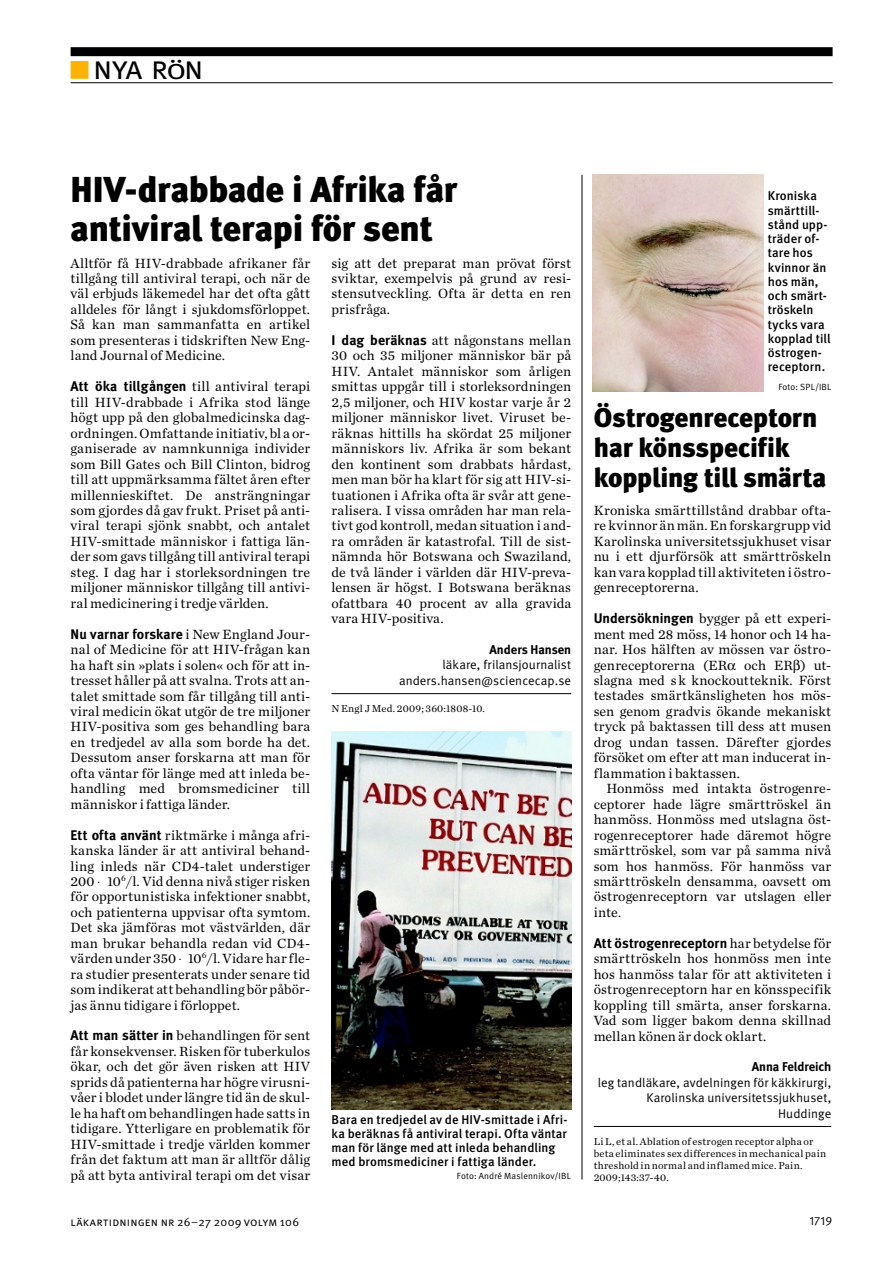
<style>
.page{position:relative;width:894px;height:1263px;background:#fff}
.page>*{position:absolute;margin:0;border:0;box-sizing:border-box;transform-origin:0 0}
.t1{font:36px/39px "Meta LT Black";letter-spacing:-.01em;color:#000}
.t2{font:33px "Meta LT Normal Small Caps";color:#000}
.t3{font:27px/30px "Meta LT Black";letter-spacing:-.01em;color:#000}
.t4{font:13.95px/15.5px "Chronicle LT Text";letter-spacing:.01em;color:#000;text-align:justify}
.t5{font:13.95px "Meta LT Bold";letter-spacing:.005em;color:#000}
.t6{font:12.75px/14.2px "Meta LT Medium";letter-spacing:.005em;color:#000}
.t7{font:12.75px/15.5px "Meta LT Normal";letter-spacing:.01em;color:#000;text-align:right}
.t8{font:12.75px "Meta LT Bold";color:#000}
.t9{font:12px "Meta LT Normal Small Caps";letter-spacing:.02em;color:#000}
.t10{font:12px "Meta LT Normal Utilities";color:#000}
.t11{font:10.5px/12px "Chronicle LT Text";letter-spacing:.02em;color:#000}
.t12{font:9px "Meta LT Normal";letter-spacing:.025em;color:#000}
.s1{color:#ffb300}
.s2{font-size:28.05px}
.s3{font-family:"Meta LT Bold"}
.s4{font-family:"Chronicle LT Text"}
</style>
<div class="page">
<div style="left:71px;top:47px;width:761px;height:9px;background:#000"></div>
<hr style="left:71px;top:82px;width:761px;height:1px;background:#000">
<div style="left:71px;top:61px;width:17px;height:18px;border:2px solid #ffb300"></div>
<hr style="left:593px;top:1126px;width:238px;height:1px;background:#000">
<img style="left:592px;top:175px;width:171px;height:216px">
<hr style="left:331px;top:693px;width:240px;height:1px;background:#000">
<img style="left:331px;top:731px;width:240px;height:378px">
<hr style="left:581px;top:175px;width:1px;height:1004px;background:#000">
<h2 class="t2" style="left:71px;top:48px;width:134px"><span class="s1">■</span> nya r<span class="s2">ö</span>n</h2>
<h1 class="t1" style="left:71px;top:170px;width:388px">HIV-drabbade i Afrika får antiviral terapi för sent</h1>
<p class="t4" style="left:71px;top:255px;width:241px">Alltför få HIV-drabbade afrikaner får tillgång till antiviral terapi, och när de väl erbjuds läkemedel har det ofta gått alldeles för långt i sjukdomsförloppet.<br>Så kan man sammanfatta en artikel som presenteras i tidskriften New Eng&shy;land Journal of Medicine.</p>
<p class="t4" style="left:71px;top:379px;width:241px"><span class="s3">Att öka tillgången</span> till antiviral terapi till HIV-drabbade i Afrika stod länge högt upp på den globalmedicinska dag&shy;ordningen. Omfattande initiativ, bl a or&shy;ganiserade av namnkunniga individer som Bill Gates och Bill Clinton, bidrog till att uppmärksamma fältet åren efter millennieskiftet. De ansträngningar som gjordes då gav frukt. Priset på anti&shy;viral terapi sjönk snabbt, och antalet HIV-smittade människor i fattiga län&shy;der som gavs tillgång till antiviral terapi steg. I dag har i storleksordningen tre miljoner människor tillgång till antivi&shy;ral medicinering i tredje världen.</p>
<p class="t5" style="left:71px;top:625px;width:241px">Nu varnar forskare <span class="s4">i New England Jour-</span></p>
<p class="t4" style="left:71px;top:641px;width:241px">nal of Medicine för att HIV-frågan kan ha haft sin »plats i solen« och för att in&shy;tresset håller på att svalna. Trots att an&shy;talet smittade som får tillgång till anti&shy;viral medicin ökat utgör de tre miljoner HIV-positiva som ges behandling bara en tredjedel av alla som borde ha det.<br>Dessutom anser forskarna att man för ofta väntar för länge med att inleda be&shy;handling med bromsmediciner till människor i fattiga länder.</p>
<p class="t4" style="left:71px;top:827px;width:241px"><span class="s3">Ett ofta använt</span> riktmärke i många afri&shy;kanska länder är att antiviral behand&shy;ling inleds när CD4-talet understiger 200 10<sup>6</sup>/l. Vid denna nivå stiger risken för opportunistiska infektioner snabbt, och patienterna uppvisar ofta symtom.<br>Det ska jämföras mot västvärlden, där man brukar behandla redan vid CD4- värden under 350 10<sup>6</sup>/l. Vidare har fle&shy;ra studier presenterats under senare tid som indikerat att behandling bör påbör&shy;jas ännu tidigare i förloppet.</p>
<p class="t4" style="left:71px;top:1027px;width:241px"><span class="s3">Att man sätter in</span> behandlingen för sent får konsekvenser. Risken för tuberkulos ökar, och det gör även risken att HIV sprids då patienterna har högre virusni&shy;våer i blodet under längre tid än de skul&shy;le ha haft om behandlingen hade satts in tidigare. Ytterligare en problematik för HIV-smittade i tredje världen kommer från det faktum att man är alltför dålig på att byta antiviral terapi om det visar</p>
<p class="t4" style="left:331px;top:255px;width:241px">sig att det preparat man prövat först sviktar, exempelvis på grund av resi&shy;stensutveckling. Ofta är detta en ren prisfråga.</p>
<p class="t4" style="left:331px;top:332px;width:241px"><span class="s3">I dag beräknas</span> att någonstans mellan 30 och 35 miljoner människor bär på HIV. Antalet människor som årligen smittas uppgår till i storleksordningen 2,5 miljoner, och HIV kostar varje år 2 miljoner människor livet. Viruset be&shy;räknas hittills ha skördat 25 miljoner människors liv. Afrika är som bekant den kontinent som drabbats hårdast, men man bör ha klart för sig att HIV-si&shy;tuationen i Afrika ofta är svår att gene&shy;ralisera. I vissa områden har man rela&shy;tivt god kontroll, medan situation i and&shy;ra områden är katastrofal. Till de sist&shy;nämnda hör Botswana och Swaziland, de två länder i världen där HIV-preva&shy;lensen är högst. I Botswana beräknas ofattbara 40 procent av alla gravida vara HIV-positiva.</p>
<p class="t8" style="left:489px;top:642px;width:83px">Anders Hansen</p>
<p class="t7" style="left:399px;top:657px;width:174px">läkare, frilansjournalist anders.hansen@sciencecap.se</p>
<p class="t11" style="left:331px;top:702px;width:155px">N Engl J Med. 2009; 360:1808-10.</p>
<p class="t6" style="left:331px;top:1111px;width:237px">Bara en tredjedel av de HIV-smittade i Afri&shy;ka beräknas få antiviral terapi. Ofta väntar man för länge med att inleda behandling med bromsmediciner i fattiga länder.</p>
<p class="t12" style="left:457px;top:1171px;width:115px">Foto: André Maslennikov/IBL</p>
<p class="t6" style="left:767px;top:189px;width:64px">Kroniska smärttill&shy;stånd upp&shy;träder of&shy;tare hos kvinnor än hos män, och smärt&shy;tröskeln tycks vara kopplad till östrogen&shy;receptorn.</p>
<p class="t12" style="left:778px;top:382px;width:54px">Foto: SPL/IBL</p>
<h3 class="t3" style="left:593px;top:402px;width:234px">Östrogenreceptorn har könsspecifik koppling till smärta</h3>
<p class="t4" style="left:593px;top:502px;width:239px">Kroniska smärttillstånd drabbar ofta&shy;re kvinnor än män. En forskargrupp vid Karolinska universitetssjukhuset visar nu i ett djurförsök att smärttröskeln kan vara kopplad till aktiviteten i östro&shy;genreceptorerna.</p>
<p class="t4" style="left:593px;top:610px;width:239px"><span class="s3">Undersökningen</span> bygger på ett experi&shy;ment med 28 möss, 14 honor och 14 ha&shy;nar. Hos hälften av mössen var östro&shy;genreceptorerna (ER och ER ) ut&shy;slagna med sk knockoutteknik. Först testades smärtkänsligheten hos mös&shy;sen genom gradvis ökande mekaniskt tryck på baktassen till dess att musen drog undan tassen. Därefter gjordes försöket om efter att man inducerat in&shy;flammation i baktassen.</p>
<p class="t4" style="left:593px;top:780px;width:239px;text-indent:13px">Honmöss med intakta östrogenre&shy;ceptorer hade lägre smärttröskel än hanmöss. Honmöss med utslagna öst&shy;rogenreceptorer hade däremot högre smärttröskel, som var på samma nivå som hos hanmöss. För hanmöss var smärttröskeln densamma, oavsett om östrogenreceptorn var utslagen eller inte.</p>
<p class="t5" style="left:593px;top:934px;width:239px">Att östrogenreceptorn <span class="s4">har betydelse för</span></p>
<p class="t4" style="left:593px;top:950px;width:239px">smärttröskeln hos honmöss men inte hos hanmöss talar för att aktiviteten i östrogenreceptorn har en könsspecifik koppling till smärta, anser forskarna.<br>Vad som ligger bakom denna skillnad mellan könen är dock oklart.</p>
<p class="t8" style="left:751px;top:1059px;width:81px">Anna Feldreich</p>
<p class="t7" style="left:597px;top:1074px;width:235px">leg tandläkare, avdelningen för käkkirurgi,<br>Karolinska universitetssjukhuset,<br>Huddinge</p>
<p class="t11" style="left:593px;top:1135px;width:234px">Li L, et al. Ablation of estrogen receptor alpha or beta eliminates sex differences in mechanical pain threshold in normal and inflamed mice. Pain.<br>2009;143:37-40.</p>
<p class="t9" style="left:71px;top:1214px;width:230px">läkartidningen nr 26–27 2009 volym 106</p>
<p class="t10" style="left:809px;top:1214px;width:24px">1719</p>
</div>
